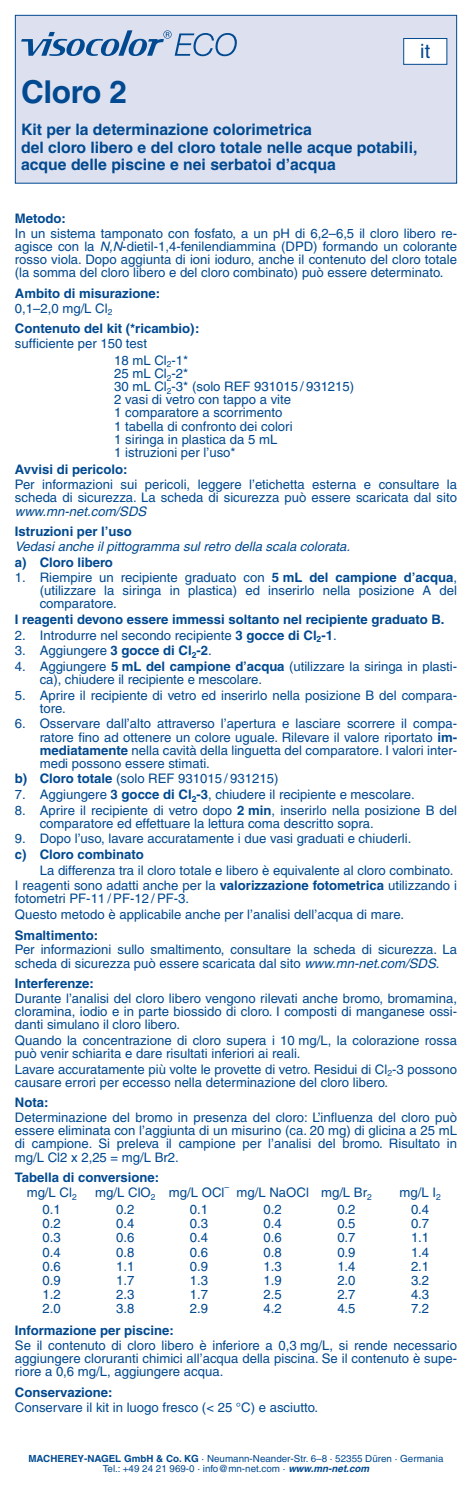
<style>
.page{position:relative;width:472px;height:1489px;background:#fff}
.page>*{position:absolute;margin:0;border:0;box-sizing:border-box;transform-origin:0 0}
.t1{font:700 31.5px "Helvetica LT Pro";letter-spacing:-.01em;color:#014990}
.t2{font:19.78px "Helvetica LT Pro";color:#014990}
.t3{font:700 15.75px/17.3px "Helvetica LT Pro";color:#014990}
.t4{font:13.12px/13.1px "Helvetica LT Pro";color:#014990}
.t5{font:700 13.12px/14.9px "Helvetica LT Pro";color:#014990}
.t6{font:italic 13.12px "Helvetica LT Pro";color:#014990}
.t7{font:9.8px/9.6px "Helvetica LT Pro";color:#014990;text-align:center}
.t8{font:8.58px "Helvetica LT Pro";color:#014990}
.s1{font-style:italic}
.s2{font-weight:400}
.s3{font-weight:700}
.s4{font-weight:700;font-style:italic}
</style>
<div class="page">
<div style="left:15px;top:15px;width:441px;height:168px;background:#dde1ef"></div>
<svg style="left:21px;top:30px;width:215px;height:26px"></svg>
<div style="left:15px;top:15px;width:441px;height:169px;border:1px solid #014990"></div>
<div style="left:403px;top:39px;width:43px;height:25px;background:#fff"></div>
<div style="left:403px;top:38px;width:43px;height:27px;border:1px solid #014990"></div>
<h2 class="t2" style="left:420px;top:40px;width:11px">it</h2>
<h1 class="t1" style="left:21px;top:73px;width:107px">Cloro 2</h1>
<p class="t3" style="left:21px;top:121px;width:397px">Kit per la determinazione colorimetrica<br>del cloro libero e del cloro totale nelle acque potabili, acque delle piscine e nei serbatoi d’acqua</p>
<p class="t5" style="left:15px;top:211px;width:53px">Metodo:</p>
<p class="t4" style="left:15px;top:226px;width:443px;text-align:justify">In un sistema tamponato con fosfato, a un pH di 6,2–6,5 il cloro libero re&shy;agisce con la <span class="s1">N,N</span>-dietil-1,4-fenilendiammina (DPD) formando un colorante rosso viola. Dopo aggiunta di ioni ioduro, anche il contenuto del cloro totale (la somma del cloro libero e del cloro combinato) può essere determinato.</p>
<p class="t5" style="left:15px;top:286px;width:147px">Ambito di misurazione:<br><span class="s2">0,1–2,0 mg/L Cl</span><sub>2</sub></p>
<p class="t5" style="left:15px;top:321px;width:186px">Contenuto del kit (*ricambio):</p>
<p class="t4" style="left:114px;top:335px;width:76px;line-height:16.8px;text-indent:-99px">sufficiente per 150 test<br>18 mL Cl<sub>2</sub>-1*</p>
<p class="t4" style="left:114px;top:367px;width:241px">25 mL Cl<sub>2</sub>-2*<br>30 mL Cl<sub>2</sub>-3* (solo REF 931015 / 931215)<br>2 vasi di vetro con tappo a vite<br>1 comparatore a scorrimento<br>1 tabella di confronto dei colori<br>1 siringa in plastica da 5 mL<br>1 istruzioni per l’uso*</p>
<p class="t5" style="left:15px;top:461px;width:114px">Avvisi di pericolo:</p>
<p class="t4" style="left:15px;top:478px;width:443px">Per informazioni sui pericoli, leggere l’etichetta esterna e consultare la scheda di sicurezza. La scheda di sicurezza può essere scaricata dal sito</p>
<p class="t6" style="left:15px;top:503px;width:133px">www.mn-net.com/SDS</p>
<p class="t5" style="left:15px;top:524px;width:118px">Istruzioni per l’uso</p>
<p class="t6" style="left:15px;top:538px;width:336px">Vedasi anche il pittogramma sul retro della scala colorata.</p>
<p class="t5" style="left:15px;top:554px;width:99px">a) Cloro libero</p>
<p class="t4" style="left:40px;top:571px;width:418px;text-align:justify;text-indent:-25px">1. Riempire un recipiente graduato con <span class="s3">5 mL del campione d’acqua</span>, (utilizzare la siringa in plastica) ed inserirlo nella posizione A del comparatore.</p>
<p class="t5" style="left:15px;top:612px;width:431px">I reagenti devono essere immessi soltanto nel recipiente graduato B.</p>
<p class="t4" style="left:15px;top:628px;width:323px">2. Introdurre nel secondo recipiente <span class="s3">3 gocce di Cl</span><sub>2</sub><span class="s3">-1</span>.</p>
<p class="t4" style="left:15px;top:644px;width:198px">3. Aggiungere <span class="s3">3 gocce di Cl</span><sub>2</sub><span class="s3">-2</span>.</p>
<p class="t4" style="left:40px;top:659px;width:418px;text-indent:-25px">4. Aggiungere <span class="s3">5 mL del campione d’acqua</span> (utilizzare la siringa in plasti&shy;ca), chiudere il recipiente e mescolare.</p>
<p class="t4" style="left:40px;top:688px;width:417px;text-indent:-25px">5. Aprire il recipiente di vetro ed inserirlo nella posizione B del compara&shy;tore.</p>
<p class="t4" style="left:40px;top:717px;width:418px;text-align:justify;text-indent:-25px">6. Osservare dall’alto attraverso l’apertura e lasciare scorrere il compa&shy;ratore fino ad ottenere un colore uguale. Rilevare il valore riportato <span class="s3">im&shy;mediatamente</span> nella cavità della linguetta del comparatore. I valori inter&shy;medi possono essere stimati.</p>
<p class="t4" style="left:15px;top:772px;width:265px"><span class="s3">b) Cloro totale</span> (solo REF 931015 / 931215)</p>
<p class="t4" style="left:15px;top:787px;width:401px">7. Aggiungere <span class="s3">3 gocce di Cl</span><sub>2</sub><span class="s3">-3</span>, chiudere il recipiente e mescolare.</p>
<p class="t4" style="left:40px;top:803px;width:418px;text-indent:-25px">8. Aprire il recipiente di vetro dopo <span class="s3">2 min</span>, inserirlo nella posizione B del comparatore ed effettuare la lettura coma descritto sopra.</p>
<p class="t4" style="left:15px;top:832px;width:397px">9. Dopo l’uso, lavare accuratamente i due vasi graduati e chiuderli.</p>
<p class="t5" style="left:15px;top:847px;width:130px">c) Cloro combinato</p>
<p class="t4" style="left:15px;top:862px;width:443px;line-height:15.6px;text-align:right">La differenza tra il cloro totale e libero è equivalente al cloro combinato.<br>I reagenti sono adatti anche per la <span class="s3">valorizzazione fotometrica</span> utilizzando i</p>
<p class="t4" style="left:15px;top:890px;width:390px;line-height:15.6px">fotometri PF-11 / PF-12 / PF-3.<br>Questo metodo è applicabile anche per l’analisi dell’acqua di mare.</p>
<p class="t5" style="left:15px;top:927px;width:85px">Smaltimento:</p>
<p class="t4" style="left:15px;top:943px;width:443px">Per informazioni sullo smaltimento, consultare la scheda di sicurezza. La scheda di sicurezza può essere scaricata dal sito <span class="s1">www.mn-net.com/SDS</span>.</p>
<p class="t5" style="left:15px;top:976px;width:80px">Interferenze:</p>
<p class="t4" style="left:15px;top:991px;width:443px;text-align:justify">Durante l’analisi del cloro libero vengono rilevati anche bromo, bromamina, cloramina, iodio e in parte biossido di cloro. I composti di manganese ossi&shy;danti simulano il cloro libero.</p>
<p class="t4" style="left:15px;top:1033px;width:443px">Quando la concentrazione di cloro supera i 10 mg/L, la colorazione rossa può venir schiarita e dare risultati inferiori ai reali.</p>
<p class="t4" style="left:15px;top:1062px;width:443px">Lavare accuratamente più volte le provette di vetro. Residui di Cl<sub>2</sub>-3 possono causare errori per eccesso nella determinazione del cloro libero.</p>
<p class="t5" style="left:15px;top:1095px;width:35px">Nota:</p>
<p class="t4" style="left:15px;top:1110px;width:443px;text-align:justify">Determinazione del bromo in presenza del cloro: L’influenza del cloro può essere eliminata con l’aggiunta di un misurino (ca. 20 mg) di glicina a 25 mL di campione. Si preleva il campione per l’analisi del bromo. Risultato in mg/L Cl2 x 2,25 = mg/L Br2.</p>
<p class="t5" style="left:27px;top:1170px;width:134px;text-indent:-12px">Tabella di conversione: <span class="s2">mg/L Cl</span><sub>2</sub></p>
<p class="t4" style="left:95px;top:1185px;width:130px">mg/L ClO<sub>2</sub> mg/L OCl</p>
<p class="t8" style="left:224px;top:1181px;width:6px">–</p>
<p class="t4" style="left:236px;top:1185px;width:137px">mg/L NaOCl mg/L Br<sub>2</sub></p>
<p class="t4" style="left:399px;top:1185px;width:43px">mg/L I<sub>2</sub></p>
<p class="t4" style="left:43px;top:1202px;width:20px">0.1</p>
<p class="t4" style="left:116px;top:1202px;width:20px">0.2</p>
<p class="t4" style="left:190px;top:1202px;width:20px">0.1</p>
<p class="t4" style="left:263px;top:1202px;width:20px">0.2</p>
<p class="t4" style="left:337px;top:1202px;width:20px">0.2</p>
<p class="t4" style="left:410px;top:1202px;width:20px">0.4</p>
<p class="t4" style="left:43px;top:1216px;width:20px">0.2</p>
<p class="t4" style="left:116px;top:1216px;width:20px">0.4</p>
<p class="t4" style="left:190px;top:1216px;width:20px">0.3</p>
<p class="t4" style="left:263px;top:1216px;width:20px">0.4</p>
<p class="t4" style="left:337px;top:1216px;width:20px">0.5</p>
<p class="t4" style="left:410px;top:1216px;width:20px">0.7</p>
<p class="t4" style="left:43px;top:1230px;width:20px">0.3</p>
<p class="t4" style="left:116px;top:1230px;width:20px">0.6</p>
<p class="t4" style="left:190px;top:1230px;width:20px">0.4</p>
<p class="t4" style="left:263px;top:1230px;width:20px">0.6</p>
<p class="t4" style="left:337px;top:1230px;width:20px">0.7</p>
<p class="t4" style="left:410px;top:1230px;width:20px">1.1</p>
<p class="t4" style="left:43px;top:1245px;width:20px">0.4</p>
<p class="t4" style="left:116px;top:1245px;width:20px">0.8</p>
<p class="t4" style="left:190px;top:1245px;width:20px">0.6</p>
<p class="t4" style="left:263px;top:1245px;width:20px">0.8</p>
<p class="t4" style="left:337px;top:1245px;width:20px">0.9</p>
<p class="t4" style="left:410px;top:1245px;width:20px">1.4</p>
<p class="t4" style="left:43px;top:1259px;width:20px">0.6</p>
<p class="t4" style="left:116px;top:1259px;width:20px">1.1</p>
<p class="t4" style="left:190px;top:1259px;width:20px">0.9</p>
<p class="t4" style="left:263px;top:1259px;width:20px">1.3</p>
<p class="t4" style="left:337px;top:1259px;width:20px">1.4</p>
<p class="t4" style="left:410px;top:1259px;width:20px">2.1</p>
<p class="t4" style="left:43px;top:1273px;width:20px">0.9</p>
<p class="t4" style="left:116px;top:1273px;width:20px">1.7</p>
<p class="t4" style="left:190px;top:1273px;width:20px">1.3</p>
<p class="t4" style="left:263px;top:1273px;width:20px">1.9</p>
<p class="t4" style="left:337px;top:1273px;width:20px">2.0</p>
<p class="t4" style="left:410px;top:1273px;width:20px">3.2</p>
<p class="t4" style="left:43px;top:1287px;width:20px">1.2</p>
<p class="t4" style="left:116px;top:1287px;width:20px">2.3</p>
<p class="t4" style="left:190px;top:1287px;width:20px">1.7</p>
<p class="t4" style="left:263px;top:1287px;width:20px">2.5</p>
<p class="t4" style="left:337px;top:1287px;width:20px">2.7</p>
<p class="t4" style="left:410px;top:1287px;width:20px">4.3</p>
<p class="t4" style="left:43px;top:1302px;width:20px">2.0</p>
<p class="t4" style="left:116px;top:1302px;width:20px">3.8</p>
<p class="t4" style="left:190px;top:1302px;width:20px">2.9</p>
<p class="t4" style="left:263px;top:1302px;width:20px">4.2</p>
<p class="t4" style="left:337px;top:1302px;width:20px">4.5</p>
<p class="t4" style="left:410px;top:1302px;width:20px">7.2</p>
<p class="t5" style="left:15px;top:1323px;width:160px">Informazione per piscine:</p>
<p class="t4" style="left:15px;top:1338px;width:443px;text-align:justify">Se il contenuto di cloro libero è inferiore a 0,3 mg/L, si rende necessario aggiungere cloruranti chimici all’acqua della piscina. Se il contenuto è supe&shy;riore a 0,6 mg/L, aggiungere acqua.</p>
<p class="t5" style="left:15px;top:1384px;width:99px">Conservazione:</p>
<p class="t4" style="left:15px;top:1400px;width:304px">Conservare il kit in luogo fresco (&lt; 25 °C) e asciutto.</p>
<p class="t7" style="left:28px;top:1453px;width:416px"><span class="s3">MACHEREY-NAGEL GmbH &amp; Co. KG</span> · Neumann-Neander-Str. 6–8 · 52355 Düren · Germania<br>Tel.: +49 24 21 969-0 · info@mn-net.com · <span class="s4">www.mn-net.com</span></p>
</div>
